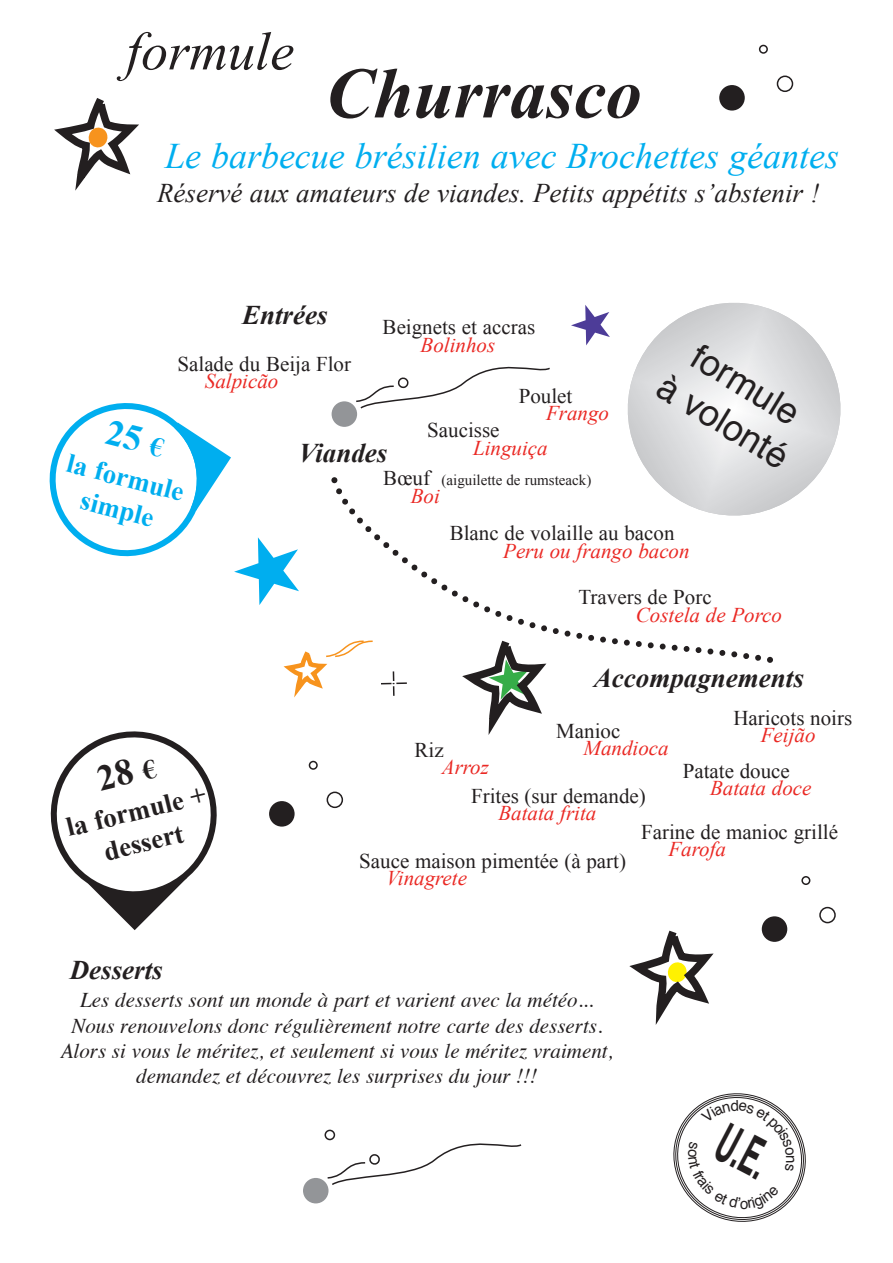
<style>
.page{position:relative;width:893px;height:1263px;background:#fff}
.page>*{position:absolute;margin:0;border:0;box-sizing:border-box;transform-origin:0 0}
.t1{font:italic 700 72px "Times New Roman";color:#231f20}
.t2{font:italic 54px "Times New Roman";color:#231f20}
.t3{font:700 54px "Helvetica";color:#231f20;scale:.5 1}
.t4{font:italic 36px "Times New Roman";color:#00aeef}
.t5{font:36px/43.3px "Helvetica";color:#231f20;text-align:center}
.t6{font:italic 27px "Times New Roman";color:#231f20}
.t7{font:italic 700 27px "Times New Roman";color:#231f20}
.t8{font:700 27px/32.4px "Times New Roman";color:#231f20;text-align:center}
.t9{font:700 27px/32.4px "Times New Roman";color:#00aeef;text-align:center}
.t10{font:italic 21px/25.2px "Times";color:#231f20;text-align:center}
.t11{font:21px "Times New Roman";color:#231f20}
.t12{font:italic 21px "Times New Roman";color:#ea2924}
.t13{font:18px "Times New Roman";color:#231f20}
.t14{font:15px "Times New Roman";color:#231f20}
.t15{font:15px "Helvetica";color:#231f20}
.s1{font-size:21px}
</style>
<div class="page">
<svg style="left:627px;top:303px;width:214px;height:204px"></svg>
<div style="left:719px;top:85px;width:26px;height:26px;background:#231f20;border-radius:50%"></div>
<svg style="left:759px;top:45px;width:9px;height:9px"></svg>
<svg style="left:777px;top:76px;width:16px;height:16px"></svg>
<div style="left:269px;top:801px;width:26px;height:26px;background:#231f20;border-radius:50%"></div>
<svg style="left:309px;top:761px;width:9px;height:9px"></svg>
<svg style="left:327px;top:791px;width:16px;height:17px"></svg>
<div style="left:762px;top:916px;width:25px;height:26px;background:#231f20;border-radius:50%"></div>
<svg style="left:801px;top:876px;width:9px;height:9px"></svg>
<svg style="left:819px;top:907px;width:17px;height:16px"></svg>
<svg style="left:54px;top:98px;width:85px;height:93px"></svg>
<svg style="left:629px;top:930px;width:85px;height:95px"></svg>
<div style="left:303px;top:1178px;width:25px;height:25px;background:#939598;border-radius:50%"></div>
<svg style="left:324px;top:1129px;width:198px;height:57px"></svg>
<div style="left:332px;top:401px;width:25px;height:26px;background:#939598;border-radius:50%"></div>
<svg style="left:355px;top:366px;width:195px;height:44px"></svg>
<svg style="left:283px;top:651px;width:46px;height:47px"></svg>
<svg style="left:329px;top:478px;width:448px;height:183px"></svg>
<svg style="left:767px;top:657px;width:6px;height:6px"></svg>
<svg style="left:331px;top:477px;width:6px;height:6px"></svg>
<svg style="left:381px;top:671px;width:26px;height:25px"></svg>
<svg style="left:453px;top:632px;width:102px;height:103px"></svg>
<svg style="left:627px;top:303px;width:3px;height:67px"></svg>
<svg style="left:49px;top:403px;width:182px;height:154px"></svg>
<svg style="left:50px;top:731px;width:167px;height:199px"></svg>
<svg style="left:673px;top:1093px;width:133px;height:129px"></svg>
<h2 class="t2" style="left:126px;top:21px;width:169px">formule</h2>
<h1 class="t1" style="left:326px;top:53px;width:318px">Churrasco</h1>
<h3 class="t4" style="left:165px;top:136px;width:675px">Le barbecue brésilien avec Brochettes géantes</h3>
<p class="t6" style="left:157px;top:178px;width:664px">Réservé aux amateurs de viandes. Petits appétits s’abstenir !</p>
<p class="t7" style="left:242px;top:300px;width:87px">Entrées</p>
<p class="t11" style="left:383px;top:316px;width:154px">Beignets et accras</p>
<p class="t12" style="left:421px;top:333px;width:76px">Bolinhos</p>
<h3 class="t5" style="left:692px;top:330px;width:149px;rotate:31deg">formule à volonté</h3>
<p class="t11" style="left:177px;top:352px;width:175px">Salade du Beija Flor</p>
<p class="t12" style="left:205px;top:370px;width:75px">Salpicão</p>
<p class="t11" style="left:519px;top:384px;width:55px">Poulet</p>
<p class="t12" style="left:546px;top:402px;width:64px">Frango</p>
<p class="t11" style="left:427px;top:418px;width:74px">Saucisse</p>
<p class="t12" style="left:473px;top:436px;width:76px">Linguiça</p>
<p class="t7" style="left:299px;top:438px;width:90px">Viandes</p>
<p class="t9" style="left:71px;top:447px;width:121px;rotate:14deg">la formule simple</p>
<p class="t14" style="left:383px;top:472px;width:210px"><span class="s1">Bœuf</span> (aiguilette de rumsteack)</p>
<p class="t12" style="left:411px;top:484px;width:31px">Boi</p>
<p class="t11" style="left:450px;top:521px;width:226px">Blanc de volaille au bacon</p>
<p class="t12" style="left:503px;top:539px;width:188px">Peru ou frango bacon</p>
<p class="t11" style="left:578px;top:585px;width:135px">Travers de Porc</p>
<p class="t12" style="left:636px;top:604px;width:148px">Costela de Porco</p>
<p class="t8" style="left:63px;top:812px;width:144px;rotate:-14deg">la formule + dessert</p>
<p class="t7" style="left:70px;top:955px;width:94px">Desserts</p>
<p class="t13" style="left:391px;top:668px;width:6px">.</p>
<p class="t7" style="left:594px;top:663px;width:211px">Accompagnements</p>
<p class="t11" style="left:733px;top:706px;width:120px">Haricots noirs</p>
<p class="t12" style="left:761px;top:723px;width:56px">Feijão</p>
<p class="t11" style="left:556px;top:719px;width:66px">Manioc</p>
<p class="t12" style="left:584px;top:736px;width:87px">Mandioca</p>
<p class="t11" style="left:414px;top:738px;width:31px">Riz</p>
<p class="t12" style="left:442px;top:756px;width:49px">Arroz</p>
<p class="t11" style="left:683px;top:759px;width:109px">Patate douce</p>
<p class="t12" style="left:710px;top:777px;width:103px">Batata doce</p>
<p class="t11" style="left:471px;top:784px;width:176px">Frites (sur demande)</p>
<p class="t12" style="left:498px;top:801px;width:99px">Batata frita</p>
<p class="t11" style="left:359px;top:849px;width:268px">Sauce maison pimentée (à part)</p>
<p class="t12" style="left:387px;top:866px;width:82px">Vinagrete</p>
<p class="t11" style="left:641px;top:820px;width:198px">Farine de manioc grillé</p>
<p class="t12" style="left:668px;top:837px;width:59px">Farofa</p>
<p class="t10" style="left:61px;top:989px;width:554px">Les desserts sont un monde à part et varient avec la météo...<br>Nous renouvelons donc régulièrement notre carte des desserts.<br>Alors si vous le méritez, et seulement si vous le méritez vraiment, demandez et découvrez les surprises du jour !!!</p>
<h2 class="t3" style="left:730px;top:1119px;width:145px;rotate:28deg">U .E .</h2>
<p class="t15" style="left:740px;top:1197px;width:10px">o</p>
<p class="t15" style="left:798px;top:1155px;width:10px;rotate:90deg">n</p>
</div>
